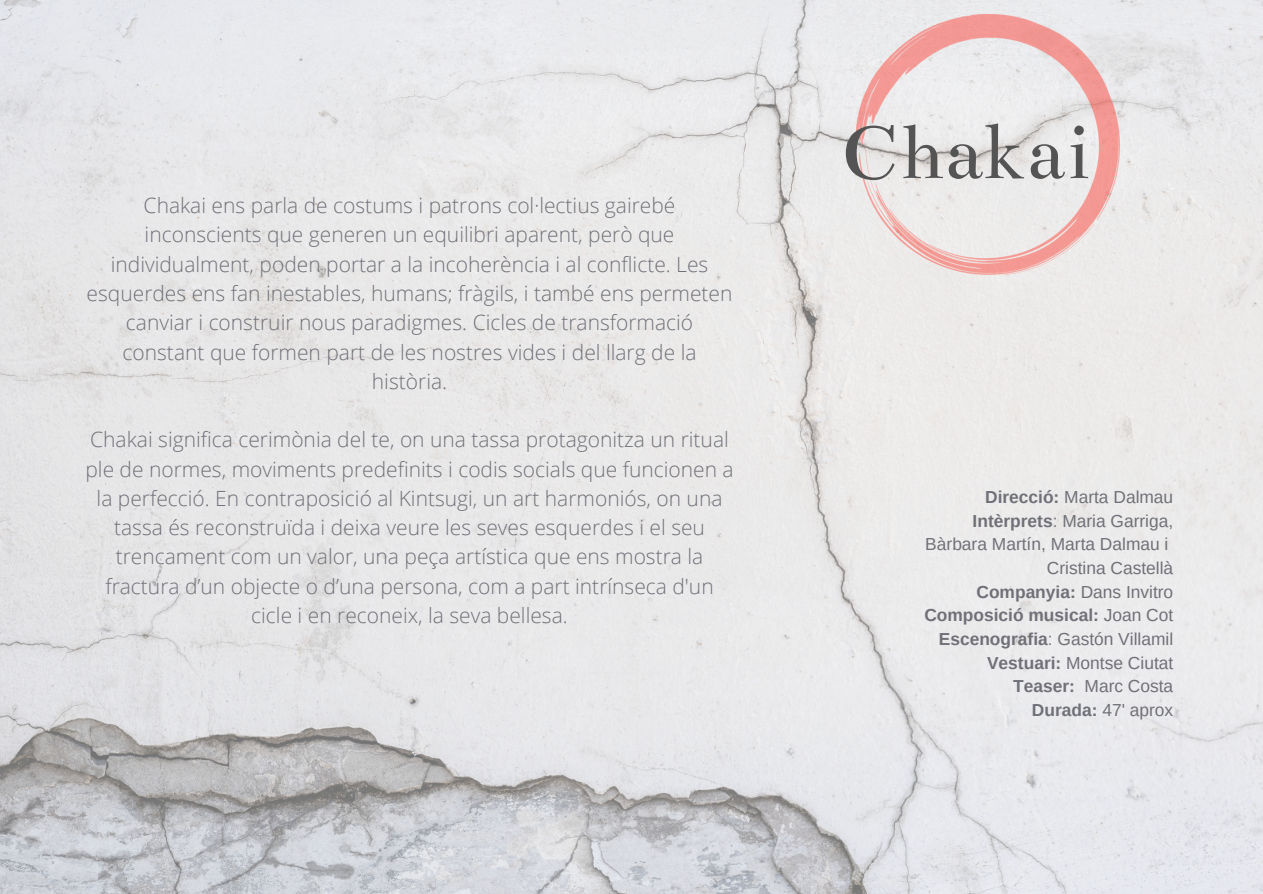
<style>
.page{position:relative;width:1263px;height:894px;background:#fff}
.page>*{position:absolute;margin:0;border:0;box-sizing:border-box;transform-origin:0 0}
.t1{font:84px "Bentham";color:#545454}
.t2{font:300 21px/29.2px "Open Sans";color:#707178;text-align:center}
.t3{font:17.4px "Arimo";color:#707178}
.t4{font:700 17.4px "Arimo";color:#707178}
.s1{font-weight:700}
.s2{font-weight:400}
</style>
<div class="page">
<img style="left:0;top:0;width:1263px;height:893px">
<img style="left:856px;top:14px;width:264px;height:260px">
<p class="t2" style="left:87px;top:190px;width:647px">Chakai ens parla de costums i patrons col·lectius gairebé inconscients que generen un equilibri aparent, però que individualment, poden portar a la incoherència i al conflicte. Les esquerdes ens fan inestables, humans; fràgils, i també ens permeten canviar i construir nous paradigmes. Cicles de transformació constant que formen part de les nostres vides i del llarg de la història.</p>
<p class="t2" style="left:85px;top:424px;width:650px">Chakai significa cerimònia del te, on una tassa protagonitza un ritual ple de normes, moviments predefinits i codis socials que funcionen a la perfecció. En contraposició al Kintsugi, un art harmoniós, on una tassa és reconstruïda i deixa veure les seves esquerdes i el seu trencament com un valor, una peça artística que ens mostra la fractura d’un objecte o d’una persona, com a part intrínseca d'un cicle i en reconeix, la seva bellesa.</p>
<p class="t1" style="left:841px;top:106px;width:251px">Chakai</p>
<p class="t3" style="left:985px;top:487px;width:190px"><span class="s1">Direcció:</span> Marta Dalmau</p>
<p class="t3" style="left:973px;top:511px;width:202px"><span class="s1">Intèrprets</span>: Maria Garriga,</p>
<p class="t3" style="left:925px;top:534px;width:245px">Bàrbara Martín, Marta Dalmau i</p>
<p class="t3" style="left:1047px;top:558px;width:128px">Cristina Castellà</p>
<p class="t3" style="left:976px;top:581px;width:198px"><span class="s1">Companyia:</span> Dans Invitro</p>
<p class="t4" style="left:924px;top:605px;width:250px">Composició musical: <span class="s2">Joan Cot</span></p>
<p class="t3" style="left:939px;top:629px;width:236px"><span class="s1">Escenografia</span>: Gastón Villamil</p>
<p class="t3" style="left:987px;top:652px;width:188px"><span class="s1">Vestuari:</span> Montse Ciutat</p>
<p class="t3" style="left:1013px;top:676px;width:162px"><span class="s1">Teaser:</span> Marc Costa</p>
<p class="t3" style="left:1032px;top:699px;width:143px"><span class="s1">Durada:</span> 47' aprox</p>
</div>
